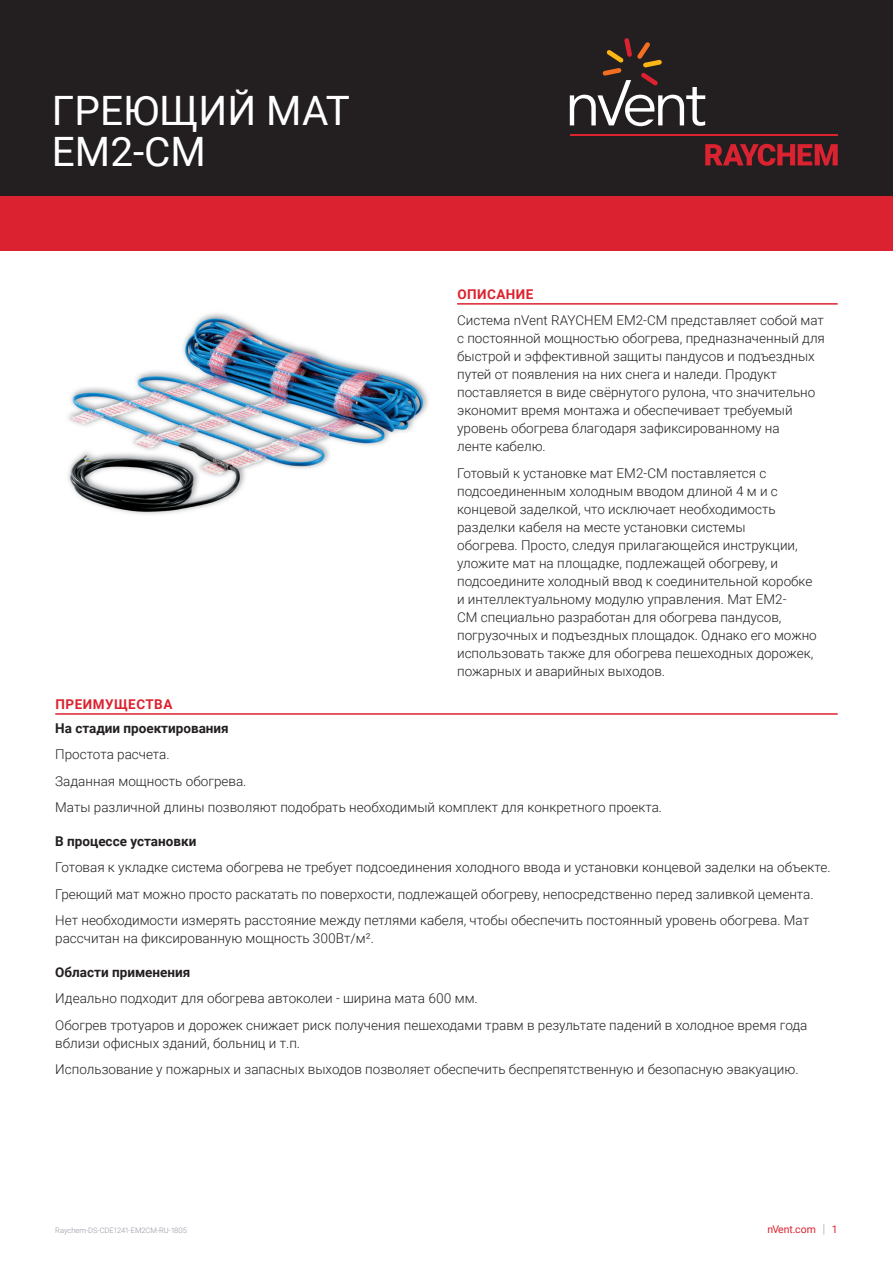
<style>
.page{position:relative;width:893px;height:1263px;background:#fff}
.page>*{position:absolute;margin:0;border:0;box-sizing:border-box;transform-origin:0 0}
.t1{font:40.5px/40.5px "Roboto";color:#fff}
.t2{font:300 13.5px/18px "Roboto";color:#231f20}
.t3{font:700 13.5px "Roboto";color:#231f20}
.t4{font:700 13.5px "Roboto";letter-spacing:.035em;color:#db2230}
.t5{font:10.5px "Roboto";color:#db2230}
.t6{font:300 7.5px "Roboto";color:#8f959e}
.s1{font-weight:300;font-size:12.6px;color:#8f959e}
</style>
<div class="page">
<div style="left:0;top:0;width:893px;height:196px;background:#231f20"></div>
<div style="left:0;top:196px;width:893px;height:55px;background:#db2230"></div>
<svg style="left:705px;top:144px;width:133px;height:22px"></svg>
<hr style="left:570px;top:134px;width:268px;height:2px;background:#db2230">
<svg style="left:570px;top:38px;width:135px;height:88px"></svg>
<hr style="left:457px;top:303px;width:381px;height:2px;background:#db2230">
<hr style="left:55px;top:713px;width:783px;height:2px;background:#db2230">
<img style="left:68px;top:313px;width:360px;height:202px">
<h1 class="t1" style="left:52px;top:89px;width:300px">ГРЕЮЩИЙ МАТ<br>EM2-CM</h1>
<p class="t4" style="left:457px;top:285px;width:78px">ОПИСАНИЕ</p>
<p class="t2" style="left:457px;top:311px;width:369px">Система nVent RAYCHEM EM2-CM представляет собой мат с постоянной мощностью обогрева, предназначенный для быстрой и эффективной защиты пандусов и подъездных путей от появления на них снега и наледи. Продукт поставляется в виде свёрнутого рулона, что значительно экономит время монтажа и обеспечивает требуемый уровень обогрева благодаря зафиксированному на<br>ленте кабелю.</p>
<p class="t2" style="left:457px;top:464px;width:361px">Готовый к установке мат EM2-CM поставляется с подсоединенным холодным вводом длиной 4 м и с концевой заделкой, что исключает необходимость разделки кабеля на месте установки системы<br>обогрева. Просто, следуя прилагающейся инструкции, уложите мат на площадке, подлежащей обогреву, и подсоедините холодный ввод к соединительной коробке и интеллектуальному модулю управления. Мат EM2-<br>CM специально разработан для обогрева пандусов, погрузочных и подъездных площадок. Однако его можно использовать также для обогрева пешеходных дорожек, пожарных и аварийных выходов.</p>
<p class="t4" style="left:56px;top:695px;width:118px">ПРЕИМУЩЕСТВА</p>
<p class="t3" style="left:55px;top:718px;width:175px">На стадии проектирования</p>
<p class="t2" style="left:55px;top:740px;width:608px;line-height:26.5px">Простота расчета.<br>Заданная мощность обогрева.<br>Маты различной длины позволяют подобрать необходимый комплект для конкретного проекта.</p>
<p class="t3" style="left:55px;top:831px;width:143px">В процессе установки</p>
<p class="t2" style="left:55px;top:854px;width:777px;line-height:26.5px">Готовая к укладке система обогрева не требует подсоединения холодного ввода и установки концевой заделки на объекте.<br>Греющий мат можно просто раскатать по поверхости, подлежащей обогреву, непосредственно перед заливкой цемента.<br>Нет необходимости измерять расстояние между петлями кабеля, чтобы обеспечить постоянный уровень обогрева. Мат</p>
<p class="t2" style="left:55px;top:929px;width:320px">рассчитан на фиксированную мощность 300Вт/м².</p>
<p class="t3" style="left:55px;top:962px;width:137px">Области применения</p>
<p class="t2" style="left:55px;top:985px;width:754px;line-height:26.5px">Идеально подходит для обогрева автоколеи - ширина мата 600 мм.<br>Обогрев тротуаров и дорожек снижает риск получения пешеходами травм в результате падений в холодное время года</p>
<p class="t2" style="left:55px;top:1029px;width:745px;line-height:26.5px">вблизи офисных зданий, больниц и т.п.<br>Использование у пожарных и запасных выходов позволяет обеспечить беспрепятственную и безопасную эвакуацию.</p>
<p class="t6" style="left:55px;top:1225px;width:133px">Raychem-DS-CDE1241-EM2CM-RU-1805</p>
<p class="t5" style="left:767px;top:1222px;width:72px">nVent.com <span class="s1">|</span> 1</p>
</div>
